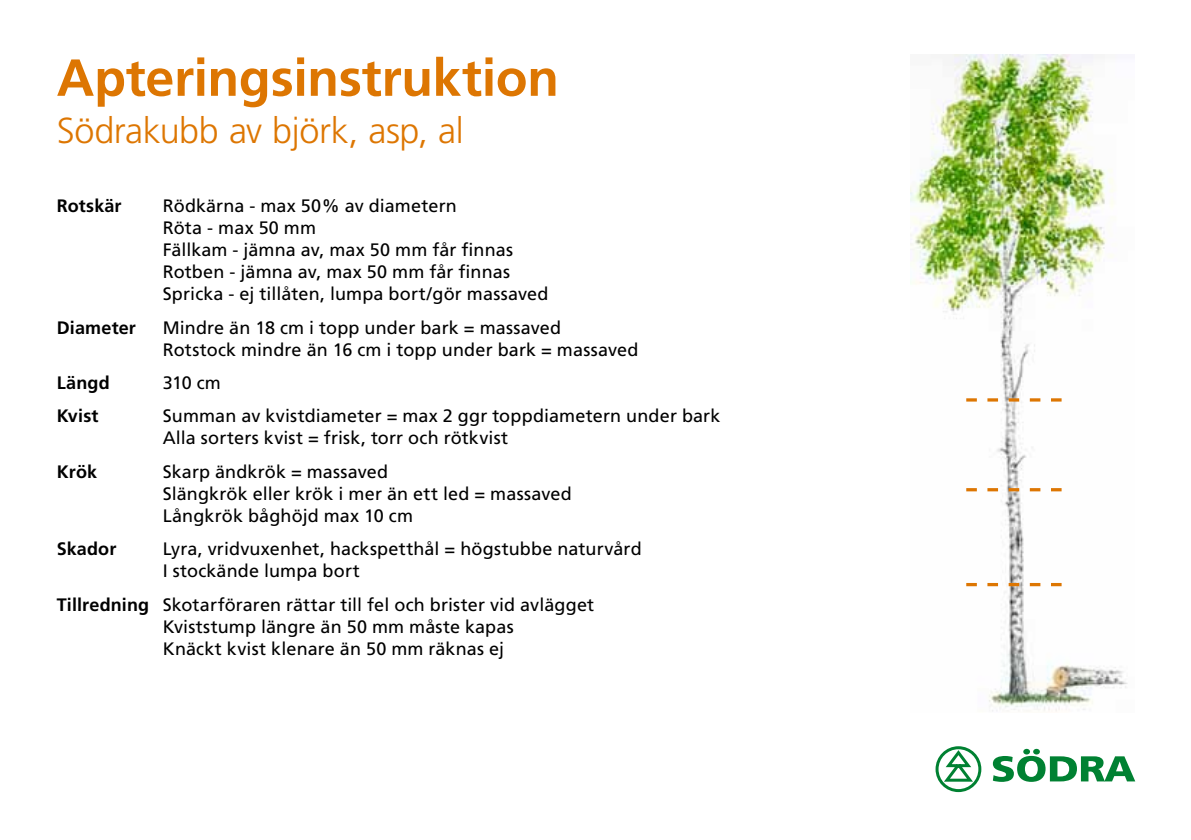
<style>
.page{position:relative;width:1191px;height:840px;background:#fff}
.page>*{position:absolute;margin:0;border:0;box-sizing:border-box;transform-origin:0 0}
.t1{font:700 52px "Frutiger";letter-spacing:-.005em;color:#dd7602}
.t2{font:300 36px "Frutiger";letter-spacing:-.015em;color:#dd7602}
.t3{font:18px/22px "Frutiger";letter-spacing:.01em;color:#000}
.t4{font:700 18px "Frutiger";letter-spacing:.01em;color:#000}
.s1{font-weight:700}
</style>
<div class="page">
<svg style="left:992px;top:755px;width:143px;height:26px"></svg>
<svg style="left:1023px;top:748px;width:7px;height:6px"></svg>
<div style="left:1033px;top:748px;width:7px;height:6px;background:#008132;border-radius:50%"></div>
<svg style="left:935px;top:746px;width:47px;height:45px"></svg>
<img style="left:910px;top:54px;width:218px;height:657px">
<svg style="left:966px;top:488px;width:95px;height:3px"></svg>
<svg style="left:966px;top:398px;width:95px;height:3px"></svg>
<svg style="left:966px;top:582px;width:95px;height:4px"></svg>
<h1 class="t1" style="left:57px;top:47px;width:504px">Apteringsinstruktion</h1>
<h2 class="t2" style="left:57px;top:110px;width:408px">Södrakubb av björk, asp, al</h2>
<p class="t4" style="left:57px;top:195px;width:66px">Rotskär</p>
<p class="t3" style="left:163px;top:195px;width:387px">Rödkärna - max 50% av diametern<br>Röta - max 50 mm<br>Fällkam - jämna av, max 50 mm får finnas Rotben - jämna av, max 50 mm får finnas Spricka - ej tillåten, lumpa bort/gör massaved</p>
<p class="t4" style="left:57px;top:316px;width:81px">Diameter</p>
<p class="t3" style="left:163px;top:316px;width:477px">Mindre än 18 cm i topp under bark = massaved<br>Rotstock mindre än 16 cm i topp under bark = massaved</p>
<p class="t4" style="left:57px;top:372px;width:55px">Längd</p>
<p class="t3" style="left:163px;top:371px;width:60px">310 cm</p>
<p class="t4" style="left:57px;top:405px;width:43px">Kvist</p>
<p class="t3" style="left:163px;top:405px;width:559px">Summan av kvistdiameter = max 2 ggr toppdiametern under bark<br>Alla sorters kvist = frisk, torr och rötkvist</p>
<p class="t4" style="left:57px;top:460px;width:42px">Krök</p>
<p class="t3" style="left:163px;top:460px;width:410px">Skarp ändkrök = massaved<br>Slängkrök eller krök i mer än ett led = massaved<br>Långkrök båghöjd max 10 cm</p>
<p class="t4" style="left:57px;top:538px;width:61px">Skador</p>
<p class="t3" style="left:163px;top:537px;width:480px">Lyra, vridvuxenhet, hackspetthål = högstubbe naturvård<br>I stockände lumpa bort</p>
<p class="t3" style="left:163px;top:593px;width:433px;text-indent:-106px"><span class="s1">Tillredning</span> Skotarföraren rättar till fel och brister vid avlägget<br>Kviststump längre än 50 mm måste kapas<br>Knäckt kvist klenare än 50 mm räknas ej</p>
</div>
